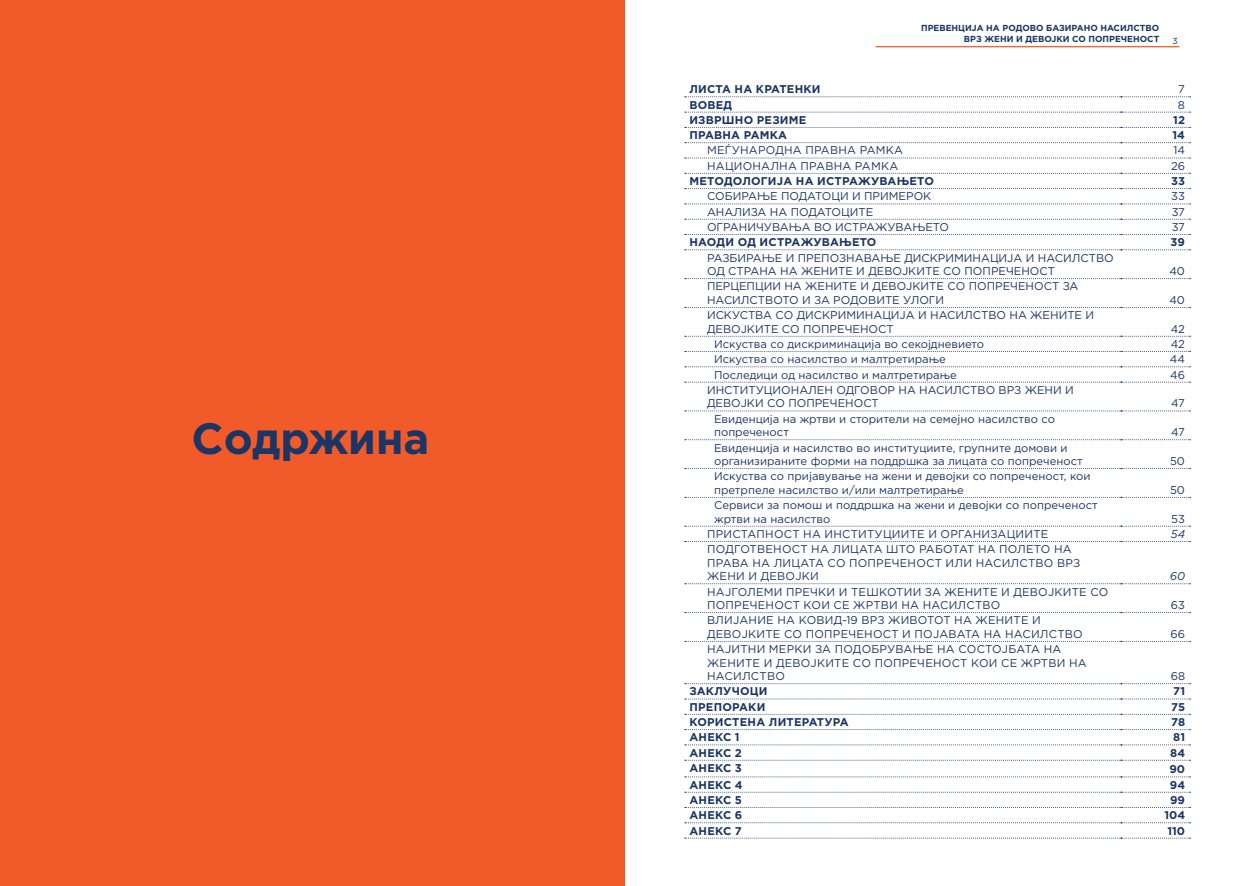
<style>
.page{position:relative;width:1248px;height:886px;background:#fff}
.page>*{position:absolute;margin:0;border:0;box-sizing:border-box;transform-origin:0 0}
.t1{font:700 43.75px "Gotham Pro";color:#1c3564}
.t2{font:11.25px/13.5px "Gotham Pro";color:#1c3564}
.t3{font:11.25px/13.5px "Gotham Pro";color:#1c3564}
.t4{font:11.25px/13.5px "Gotham Pro";letter-spacing:.02em;color:#1c3564}
.t5{font:700 11.25px "Gotham Pro";letter-spacing:.02em;color:#1c3564}
.t6{font:italic 11.25px "Gotham Pro";color:#1c3564}
.t7{font:700 8.75px/10.5px "Gotham Pro";color:#1c3564;text-align:right}
.t8{font:8.75px "Gotham Pro";color:#1c3564}
</style>
<div class="page">
<hr style="left:875px;top:46px;width:304px;height:1px;background:#f15a29">
<svg style="left:684px;top:96px;width:506px;height:1px"></svg>
<svg style="left:684px;top:112px;width:506px;height:1px"></svg>
<svg style="left:684px;top:127px;width:506px;height:1px"></svg>
<svg style="left:684px;top:142px;width:506px;height:1px"></svg>
<svg style="left:684px;top:158px;width:506px;height:1px"></svg>
<svg style="left:684px;top:173px;width:506px;height:1px"></svg>
<svg style="left:684px;top:188px;width:506px;height:1px"></svg>
<svg style="left:684px;top:203px;width:506px;height:1px"></svg>
<svg style="left:684px;top:219px;width:506px;height:1px"></svg>
<svg style="left:684px;top:234px;width:506px;height:1px"></svg>
<svg style="left:684px;top:249px;width:506px;height:1px"></svg>
<svg style="left:684px;top:278px;width:506px;height:1px"></svg>
<svg style="left:684px;top:307px;width:506px;height:1px"></svg>
<svg style="left:684px;top:336px;width:506px;height:1px"></svg>
<svg style="left:684px;top:351px;width:506px;height:1px"></svg>
<svg style="left:684px;top:366px;width:506px;height:1px"></svg>
<svg style="left:684px;top:382px;width:506px;height:1px"></svg>
<svg style="left:684px;top:410px;width:506px;height:1px"></svg>
<svg style="left:684px;top:439px;width:506px;height:1px"></svg>
<svg style="left:684px;top:468px;width:506px;height:1px"></svg>
<svg style="left:684px;top:497px;width:506px;height:1px"></svg>
<svg style="left:684px;top:526px;width:506px;height:1px"></svg>
<svg style="left:684px;top:541px;width:506px;height:1px"></svg>
<svg style="left:684px;top:583px;width:506px;height:1px"></svg>
<svg style="left:684px;top:612px;width:506px;height:1px"></svg>
<svg style="left:684px;top:641px;width:506px;height:1px"></svg>
<svg style="left:684px;top:683px;width:506px;height:1px"></svg>
<svg style="left:684px;top:698px;width:506px;height:1px"></svg>
<svg style="left:684px;top:714px;width:506px;height:1px"></svg>
<svg style="left:684px;top:729px;width:506px;height:1px"></svg>
<svg style="left:684px;top:744px;width:506px;height:1px"></svg>
<svg style="left:684px;top:760px;width:506px;height:1px"></svg>
<svg style="left:684px;top:776px;width:506px;height:1px"></svg>
<svg style="left:684px;top:792px;width:506px;height:1px"></svg>
<svg style="left:684px;top:807px;width:506px;height:1px"></svg>
<svg style="left:684px;top:822px;width:506px;height:1px"></svg>
<svg style="left:684px;top:837px;width:506px;height:1px"></svg>
<div style="left:0;top:0;width:624px;height:886px;background:#f15a29"></div>
<h1 class="t1" style="left:191px;top:413px;width:239px">Содржина</h1>
<p class="t7" style="left:921px;top:23px;width:240px">ПРЕВЕНЦИЈА НА РОДОВО БАЗИРАНО НАСИЛСТВО<br>ВРЗ ЖЕНИ И ДЕВОЈКИ СО ПОПРЕЧЕНОСТ</p>
<p class="t8" style="left:1172px;top:36px;width:7px">3</p>
<p class="t5" style="left:689px;top:83px;width:18px">Листа</p>
<p class="t5" style="left:734px;top:83px;width:31px">на кратенки</p>
<p class="t2" style="left:1178px;top:83px;width:8px">7</p>
<p class="t5" style="left:689px;top:98px;width:44px">ВОВЕД</p>
<p class="t2" style="left:1177px;top:98px;width:9px">8</p>
<p class="t5" style="left:689px;top:113px;width:118px">ИЗВРШНО РЕЗИМЕ</p>
<p class="t5" style="left:1173px;top:113px;width:13px">12</p>
<p class="t5" style="left:689px;top:129px;width:99px">ПРАВНА РАМКА</p>
<p class="t5" style="left:1172px;top:129px;width:14px">14</p>
<p class="t2" style="left:707px;top:144px;width:68px">Меѓународн</p>
<p class="t2" style="left:792px;top:144px;width:112px">а правна рамка</p>
<p class="t3" style="left:1173px;top:144px;width:13px">14</p>
<p class="t2" style="left:707px;top:159px;width:193px">Национал на правна рамка</p>
<p class="t3" style="left:1170px;top:159px;width:16px">26</p>
<p class="t5" style="left:689px;top:175px;width:246px">МЕТОДОЛОГИЈА НА ИСТРАЖУВАЊЕТО</p>
<p class="t5" style="left:1170px;top:175px;width:15px">33</p>
<p class="t3" style="left:707px;top:190px;width:226px">СОБИРАЊЕ ПОДАТОЦИ И ПРИМЕРОК</p>
<p class="t3" style="left:1171px;top:190px;width:15px">33</p>
<p class="t3" style="left:707px;top:205px;width:168px">АНАЛИЗА НА ПОДАТОЦИТЕ</p>
<p class="t3" style="left:1171px;top:205px;width:15px">37</p>
<p class="t3" style="left:707px;top:220px;width:244px">ОГРАНИЧУВАЊА ВО ИСТРАЖУВАЊЕТО</p>
<p class="t3" style="left:1171px;top:220px;width:15px">37</p>
<p class="t5" style="left:689px;top:236px;width:189px">НАОДИ ОД ИСТРАЖУВАЊЕТО</p>
<p class="t5" style="left:1170px;top:236px;width:16px">39</p>
<p class="t3" style="left:707px;top:251px;width:408px">РАЗБИРАЊЕ И ПРЕПОЗНАВАЊЕ ДИСКРИМИНАЦИЈА И НАСИЛСТВО<br>ОД СТРАНА НА ЖЕНИТЕ И ДЕВОЈКИТЕ СО ПОПРЕЧЕНОСТ</p>
<p class="t3" style="left:1169px;top:264px;width:17px">40</p>
<p class="t3" style="left:707px;top:280px;width:373px">ПЕРЦЕПЦИИ НА ЖЕНИТЕ И ДЕВОЈКИТЕ СО ПОПРЕЧЕНОСТ ЗА<br>НАСИЛСТВОТО И ЗА РОДОВИТЕ УЛОГИ</p>
<p class="t3" style="left:707px;top:308px;width:388px">ИСКУСТВА СО ДИСКРИМИНАЦИЈА И НАСИЛСТВО НА ЖЕНИТЕ И<br>ДЕВОЈКИТЕ СО ПОПРЕЧЕНОСТ</p>
<p class="t3" style="left:1169px;top:293px;width:17px">40</p>
<p class="t3" style="left:1170px;top:322px;width:16px">42</p>
<p class="t2" style="left:714px;top:337px;width:271px">И скуства со дискриминација во секојдневието</p>
<p class="t2" style="left:1170px;top:337px;width:16px">42</p>
<p class="t2" style="left:714px;top:353px;width:233px">И скуства со насилство и малтретирање</p>
<p class="t2" style="left:1169px;top:353px;width:17px">44</p>
<p class="t2" style="left:714px;top:368px;width:244px">П оследици од насилство и малтретирање</p>
<p class="t2" style="left:1169px;top:368px;width:16px">46</p>
<p class="t3" style="left:707px;top:383px;width:368px">ИНСТИТУЦИОНАЛЕН ОДГОВОР НА НАСИЛСТВО ВРЗ ЖЕНИ И<br>ДЕВОЈКИ СО ПОПРЕЧЕНОСТ</p>
<p class="t3" style="left:1170px;top:397px;width:15px">47</p>
<p class="t2" style="left:714px;top:412px;width:342px">Евиденција на жртви и сторители на семејно насилство со попреченост</p>
<p class="t2" style="left:714px;top:441px;width:370px">Евиденција и насилство во институциите, групните домови и организираните форми на поддршка за лицата со попреченост</p>
<p class="t2" style="left:714px;top:470px;width:378px">И скуства со пријавување на жени и девојки со попреченост, кои претрпеле насилство и/или малтретирање</p>
<p class="t2" style="left:714px;top:498px;width:385px">Сервиси за помош и поддршка на жени и девојки со попреченост жртви на насилство</p>
<p class="t2" style="left:1170px;top:425px;width:15px">47</p>
<p class="t2" style="left:1169px;top:454px;width:16px">50</p>
<p class="t2" style="left:1169px;top:483px;width:16px">50</p>
<p class="t2" style="left:1171px;top:512px;width:15px">53</p>
<p class="t2" style="left:707px;top:527px;width:68px">П ристапнос</p>
<p class="t2" style="left:792px;top:527px;width:256px">т на институциите и орган изациите</p>
<p class="t6" style="left:1170px;top:528px;width:16px">54</p>
<p class="t2" style="left:707px;top:542px;width:10px">Под</p>
<p class="t2" style="left:734px;top:542px;width:41px">готвенос</p>
<p class="t4" style="left:707px;top:542px;width:366px;text-indent:93px">т на л ицата што работат на пол ето на права на л ицата со попреченос</p>
<p class="t2" style="left:934px;top:556px;width:147px">т ил и насил ство врз</p>
<p class="t2" style="left:707px;top:569px;width:113px">жен и и де војки</p>
<p class="t6" style="left:1169px;top:570px;width:17px">60</p>
<p class="t2" style="left:707px;top:585px;width:17px">НАЈГ</p>
<p class="t4" style="left:737px;top:585px;width:168px">ОЛЕМИ ПРЕЧКИ И ТЕШКОТИИ</p>
<p class="t4" style="left:924px;top:585px;width:185px">ЗА ЖЕНИТЕ И ДЕВОЈКИТЕ СО</p>
<p class="t4" style="left:707px;top:598px;width:156px">ПОПРЕЧ ЕНОСТ КОИ СЕ ЖРТВИ</p>
<p class="t2" style="left:901px;top:598px;width:100px">НА НАСИЛСТВО</p>
<p class="t3" style="left:1170px;top:598px;width:16px">63</p>
<p class="t2" style="left:707px;top:614px;width:9px">ВЛИЈА</p>
<p class="t2" style="left:748px;top:614px;width:121px">НИ Е НА КОВИД-19 ВРЗ</p>
<p class="t2" style="left:888px;top:614px;width:11px">ЖИВ</p>
<p class="t4" style="left:707px;top:614px;width:333px;text-indent:211px">ОТОТ НА ЖЕНИТЕ И<br>ДЕВОЈКИТЕ СО ПОПРЕЧ ЕНОСТ И ПОЈАВАТА</p>
<p class="t2" style="left:983px;top:627px;width:100px">НА НАСИЛСТВО</p>
<p class="t3" style="left:1170px;top:627px;width:16px">66</p>
<p class="t2" style="left:707px;top:642px;width:18px">НАЈИТ</p>
<p class="t4" style="left:747px;top:642px;width:141px">НИ МЕРКИ ЗА ПОДОБРУВА</p>
<p class="t4" style="left:912px;top:642px;width:113px">ЊЕ НА СОСТОЈБАТА</p>
<p class="t2" style="left:1043px;top:642px;width:18px">НА</p>
<p class="t4" style="left:707px;top:656px;width:324px">ЖЕНИТЕ И ДЕВОЈКИТЕ СО ПОПРЕЧ ЕНОСТ КОИ СЕ ЖРТВИ</p>
<p class="t2" style="left:1068px;top:656px;width:18px">НА</p>
<p class="t2" style="left:707px;top:669px;width:79px">НАСИЛ СТВО</p>
<p class="t3" style="left:1170px;top:669px;width:16px">68</p>
<p class="t5" style="left:689px;top:685px;width:79px">ЗАКЛУЧОЦИ</p>
<p class="t5" style="left:1173px;top:685px;width:13px">71</p>
<p class="t5" style="left:689px;top:700px;width:77px">ПРЕПОРАКИ</p>
<p class="t5" style="left:1171px;top:700px;width:15px">75</p>
<p class="t5" style="left:689px;top:715px;width:161px">КОРИСТЕНА ЛИТЕРАТУРА</p>
<p class="t5" style="left:1170px;top:715px;width:15px">78</p>
<p class="t5" style="left:689px;top:731px;width:52px">АНЕКС 1</p>
<p class="t5" style="left:1173px;top:731px;width:13px">81</p>
<p class="t5" style="left:689px;top:746px;width:54px">АНЕКС 2</p>
<p class="t5" style="left:1170px;top:746px;width:16px">84</p>
<p class="t5" style="left:689px;top:761px;width:54px">АНЕКС 3</p>
<p class="t5" style="left:1169px;top:763px;width:17px">90</p>
<p class="t5" style="left:689px;top:778px;width:55px">АНЕКС 4</p>
<p class="t5" style="left:1169px;top:778px;width:17px">94</p>
<p class="t5" style="left:689px;top:793px;width:54px">АНЕКС 5</p>
<p class="t5" style="left:1169px;top:793px;width:16px">99</p>
<p class="t5" style="left:689px;top:809px;width:54px">АНЕКС 6</p>
<p class="t5" style="left:1164px;top:809px;width:22px">104</p>
<p class="t5" style="left:689px;top:824px;width:54px">АНЕКС 7</p>
<p class="t5" style="left:1167px;top:824px;width:19px">110</p>
</div>
